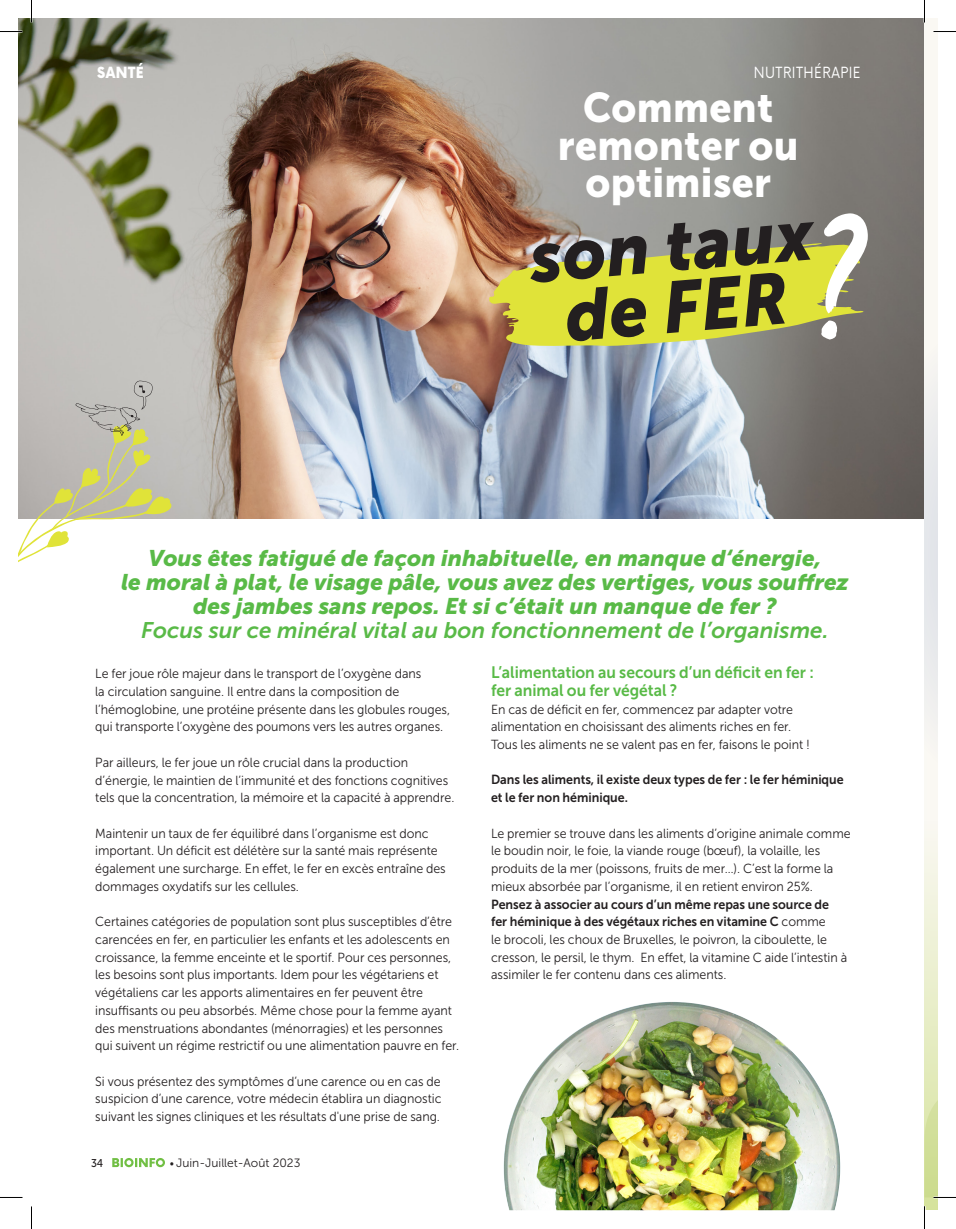
<style>
.page{position:relative;width:956px;height:1229px;background:#fff}
.page>*{position:absolute;margin:0;border:0;box-sizing:border-box;transform-origin:0 0}
.t1{font:180px "Zooja Pro";color:#fff;scale:.95 1}
.t2{font:italic 72px/61.5px "Museo Sans 900";color:#231f20;text-align:center;scale:.95 1}
.t3{font:41.25px/37.5px "Museo Sans 900";letter-spacing:.01em;color:#fff;text-align:center;scale:.95 1}
.t4{font:italic 22.5px/24px "Museo Sans 900";color:#59ba47;text-align:center}
.t5{font:italic 22.5px "Museo Sans 700";color:#59ba47}
.t6{font:16.5px/17.7px "Museo Sans 700";color:#59ba47;scale:.95 1}
.t7{font:15px "Now";letter-spacing:.035em;color:#fff;scale:.9 1}
.t8{font:900 15px "Now";letter-spacing:.035em;color:#fff;scale:.9 1}
.t9{font:13.2px/17.7px "Museo Sans 300";letter-spacing:-.005em;color:#231f20;scale:.95 1}
.t10{font:13.2px/17.7px "Museo Sans 700";color:#231f20;scale:.95 1}
.t11{font:12px "Museo Sans 300";color:#231f20}
.s1{font-family:"Museo Sans 300"}
.s2{font-family:"Museo Sans 500";font-size:11.25px}
.s3{font-family:"Now";font-weight:900;color:#fff}
.s4{font-family:"Museo Sans 500";font-size:9px}
</style>
<div class="page">
<img style="left:19px;top:19px;width:905px;height:499px">
<svg style="left:19px;top:380px;width:153px;height:182px"></svg>
<svg style="left:489px;top:242px;width:374px;height:105px;background:#cbca4f"></svg>
<img style="left:503px;top:1002px;width:337px;height:207px">
<div style="left:924px;top:19px;width:13px;height:1190px;background:#faf8f3"></div>
<svg style="left:924px;top:399px;width:13px;height:211px"></svg>
<svg style="left:924px;top:610px;width:13px;height:599px"></svg>
<hr style="left:923px;top:0;width:2px;height:23px;background:#fff">
<svg style="left:0;top:31px;width:22px;height:1px"></svg>
<svg style="left:933px;top:31px;width:23px;height:1px"></svg>
<svg style="left:924px;top:1084px;width:14px;height:113px;background:#d3e09d"></svg>
<svg style="left:31px;top:0;width:1px;height:23px"></svg>
<svg style="left:31px;top:1206px;width:1px;height:22px"></svg>
<svg style="left:924px;top:0;width:1px;height:23px"></svg>
<svg style="left:924px;top:1205px;width:1px;height:23px"></svg>
<p class="t8" style="left:97px;top:62px;width:53px">SANTÉ</p>
<p class="t7" style="left:754px;top:61px;width:120px">NUTRITHÉRAPIE</p>
<h3 class="t3" style="left:558px;top:89px;width:255px">Comment remonter ou optimiser</h3>
<h2 class="t2" style="left:527px;top:227px;width:301px;rotate:-5deg">son taux de FER</h2>
<h1 class="t1" style="left:813px;top:171px;width:59px">?</h1>
<h3 class="t4" style="left:121px;top:545px;width:729px">Vous êtes fatigué de façon inhabituelle, en manque d‘énergie,<br>le moral à plat, le visage pâle, vous avez des vertiges, vous souffrez des jambes sans repos. Et si c’était un manque de fer ?</h3>
<h3 class="t5" style="left:141px;top:617px;width:689px">Focus sur ce minéral vital au bon fonctionnement de l’organisme.</h3>
<p class="t9" style="left:95px;top:664px;width:375px">Le fer joue rôle majeur dans le transport de l’oxygène dans<br>la circulation sanguine. Il entre dans la composition de l’hémoglobine, une protéine présente dans les globules rouges, qui transporte l’oxygène des poumons vers les autres organes.</p>
<p class="t9" style="left:95px;top:753px;width:380px">Par ailleurs, le fer joue un rôle crucial dans la production d’énergie, le maintien de l’immunité et des fonctions cognitives tels que la concentration, la mémoire et la capacité à apprendre.</p>
<p class="t9" style="left:95px;top:824px;width:370px">Maintenir un taux de fer équilibré dans l’organisme est donc important. Un déficit est délétère sur la santé mais représente également une surcharge. En effet, le fer en excès entraîne des dommages oxydatifs sur les cellules.</p>
<p class="t9" style="left:95px;top:912px;width:385px">Certaines catégories de population sont plus susceptibles d’être carencées en fer, en particulier les enfants et les adolescents en croissance, la femme enceinte et le sportif. Pour ces personnes, les besoins sont plus importants. Idem pour les végétariens et végétaliens car les apports alimentaires en fer peuvent être insuffisants ou peu absorbés. Même chose pour la femme ayant des menstruations abondantes (ménorragies) et les personnes qui suivent un régime restrictif ou une alimentation pauvre en fer.</p>
<p class="t9" style="left:95px;top:1072px;width:366px;text-align:justify">Si vous présentez des symptômes d’une carence ou en cas de suspicion d’une carence, votre médecin établira un diagnostic suivant les signes cliniques et les résultats d'une prise de sang.</p>
<p class="t6" style="left:491px;top:663px;width:341px">L’alimentation au secours d’un déficit en fer : fer animal ou fer végétal ?</p>
<p class="t9" style="left:491px;top:700px;width:337px">En cas de déficit en fer, commencez par adapter votre alimentation en choisissant des aliments riches en fer.<br>Tous les aliments ne se valent pas en fer, faisons le point !</p>
<p class="t10" style="left:491px;top:770px;width:373px">Dans les aliments, il existe deux types de fer : le fer héminique et le fer non héminique.</p>
<p class="t9" style="left:491px;top:824px;width:380px">Le premier se trouve dans les aliments d’origine animale comme le boudin noir, le foie, la viande rouge (bœuf), la volaille, les produits de la mer (poissons, fruits de mer…). C’est la forme la mieux absorbée par l’organisme, il en retient environ 25%.</p>
<p class="t10" style="left:491px;top:894px;width:357px">Pensez à associer au cours d’un même repas une source de fer héminique à des végétaux riches en vitamine C <span class="s1">comme</span></p>
<p class="t9" style="left:491px;top:930px;width:376px">le brocoli, les choux de Bruxelles, le poivron, la ciboulette, le cresson, le persil, le thym. En effet, la vitamine C aide l’intestin à assimiler le fer contenu dans ces aliments.</p>
<p class="t11" style="left:91px;top:1156px;width:211px"><span class="s2">34</span> <span class="s3">BIOINFO</span> <span class="s4">∞</span> Juin-Juillet-Août 2023</p>
</div>
